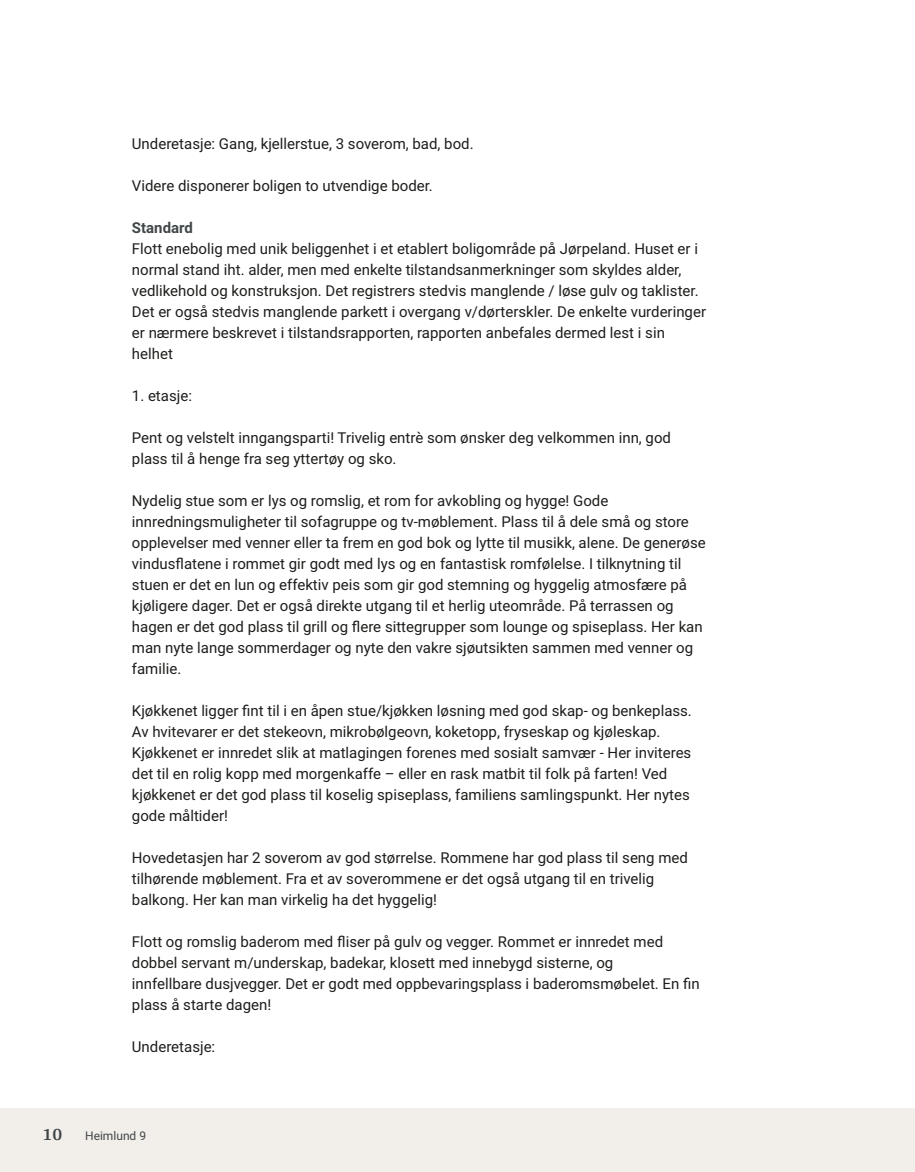
<style>
.page{position:relative;width:915px;height:1172px;background:#fff}
.page>*{position:absolute;margin:0;border:0;box-sizing:border-box;transform-origin:0 0}
.t1{font:700 18px "Arya";color:#414749}
.t2{font:15px/21px "Roboto";color:#1d1d1b}
.t3{font:700 15px "Roboto";color:#414749}
.t4{font:12px "Roboto";color:#414749}
</style>
<div class="page">
<div style="left:0;top:1108px;width:914px;height:64px;background:#f2eeea"></div>
<p class="t2" style="left:132px;top:132px;width:343px">Underetasje: Gang, kjellerstue, 3 soverom, bad, bod.</p>
<p class="t2" style="left:132px;top:174px;width:302px">Videre disponerer boligen to utvendige boder.</p>
<p class="t3" style="left:132px;top:217px;width:63px">Standard</p>
<p class="t2" style="left:132px;top:237px;width:575px">Flott enebolig med unik beliggenhet i et etablert boligområde på Jørpeland. Huset er i normal stand iht. alder, men med enkelte tilstandsanmerkninger som skyldes alder, vedlikehold og konstruksjon. Det registrers stedvis manglende / løse gulv og taklister.<br>Det er også stedvis manglende parkett i overgang v/dørterskler. De enkelte vurderinger er nærmere beskrevet i tilstandsrapporten, rapporten anbefales dermed lest i sin helhet</p>
<p class="t2" style="left:132px;top:384px;width:62px">1. etasje:</p>
<p class="t2" style="left:132px;top:426px;width:540px">Pent og velstelt inngangsparti! Trivelig entrè som ønsker deg velkommen inn, god plass til å henge fra seg yttertøy og sko.</p>
<p class="t2" style="left:132px;top:489px;width:575px">Nydelig stue som er lys og romslig, et rom for avkobling og hygge! Gode innredningsmuligheter til sofagruppe og tv‑møblement. Plass til å dele små og store opplevelser med venner eller ta frem en god bok og lytte til musikk, alene. De generøse vindusflatene i rommet gir godt med lys og en fantastisk romfølelse. I tilknytning til stuen er det en lun og effektiv peis som gir god stemning og hyggelig atmosfære på kjøligere dager. Det er også direkte utgang til et herlig uteområde. På terrassen og hagen er det god plass til grill og flere sittegrupper som lounge og spiseplass. Her kan man nyte lange sommerdager og nyte den vakre sjøutsikten sammen med venner og familie.</p>
<p class="t2" style="left:132px;top:699px;width:561px">Kjøkkenet ligger fint til i en åpen stue/kjøkken løsning med god skap‑ og benkeplass.<br>Av hvitevarer er det stekeovn, mikrobølgeovn, koketopp, fryseskap og kjøleskap.<br>Kjøkkenet er innredet slik at matlagingen forenes med sosialt samvær ‑ Her inviteres det til en rolig kopp med morgenkaffe – eller en rask matbit til folk på farten! Ved kjøkkenet er det god plass til koselig spiseplass, familiens samlingspunkt. Her nytes gode måltider!</p>
<p class="t2" style="left:132px;top:846px;width:557px">Hovedetasjen har 2 soverom av god størrelse. Rommene har god plass til seng med tilhørende møblement. Fra et av soverommene er det også utgang til en trivelig balkong. Her kan man virkelig ha det hyggelig!</p>
<p class="t2" style="left:132px;top:930px;width:569px">Flott og romslig baderom med fliser på gulv og vegger. Rommet er innredet med dobbel servant m/underskap, badekar, klosett med innebygd sisterne, og<br>innfellbare dusjvegger. Det er godt med oppbevaringsplass i baderomsmøbelet. En fin plass å starte dagen!</p>
<p class="t2" style="left:132px;top:1035px;width:85px">Underetasje:</p>
<p class="t1" style="left:43px;top:1123px;width:21px">10</p>
<p class="t4" style="left:85px;top:1127px;width:62px">Heimlund 9</p>
</div>
